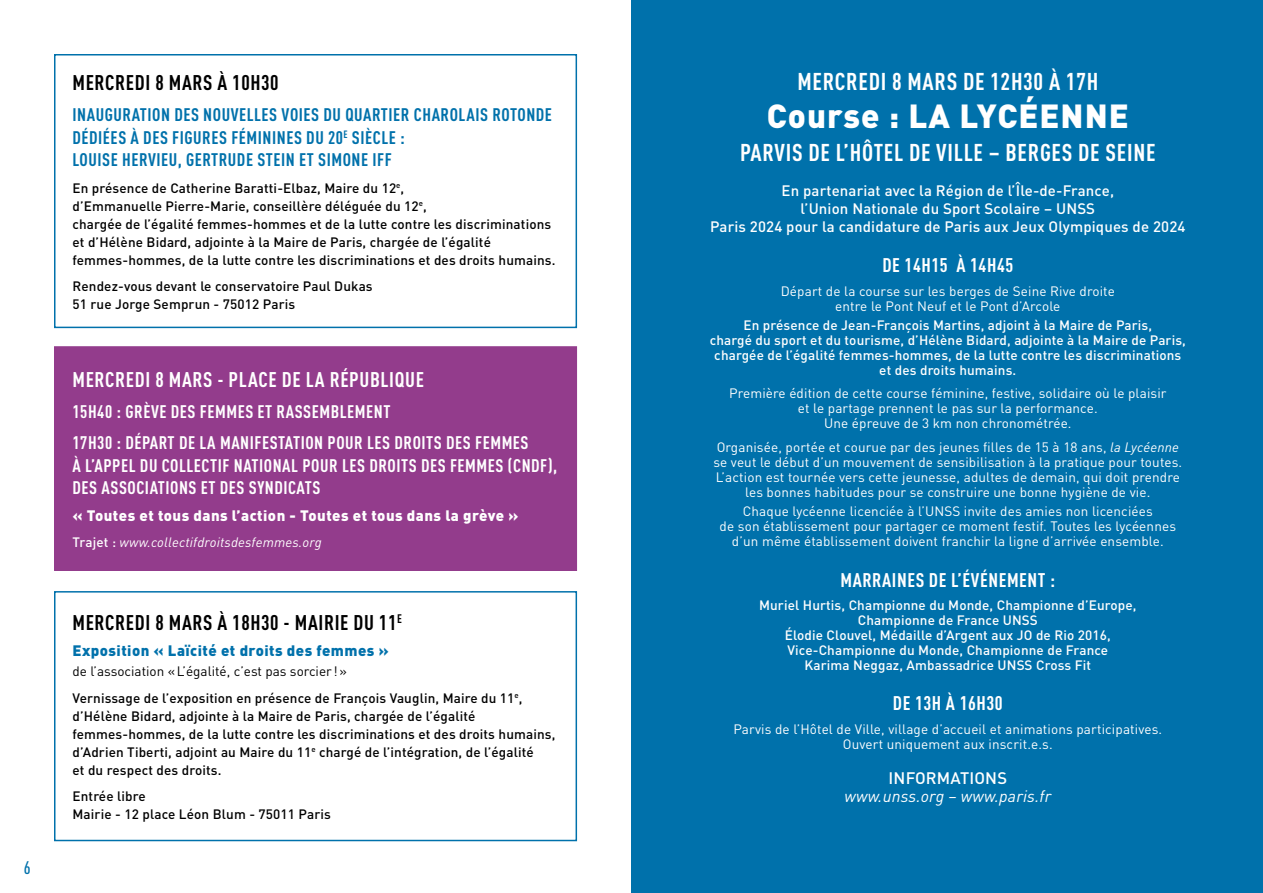
<style>
.page{position:relative;width:1263px;height:893px;background:#fff}
.page>*{position:absolute;margin:0;border:0;box-sizing:border-box;transform-origin:0 0}
.t1{font:900 33px "DIN";letter-spacing:.03em;color:#fff}
.t2{font:700 24px "DIN Cond";letter-spacing:.03em;color:#fff}
.t3{font:700 21px "DIN Cond";letter-spacing:.03em;color:#000}
.t4{font:700 21px "DIN Cond";letter-spacing:.03em;color:#fff}
.t5{font:700 19.5px "DIN Cond";letter-spacing:.03em;color:#fff}
.t6{font:700 18px/31px "DIN Cond";letter-spacing:.03em;color:#fff}
.t7{font:700 18px/22.5px "DIN Cond";letter-spacing:.03em;color:#0071ab}
.t8{font:500 18px "DIN Cond";color:#0071ab}
.t9{font:italic 16.5px "DIN";letter-spacing:.01em;color:#fff}
.t10{font:500 16.5px "DIN";color:#fff}
.t11{font:500 15px/18px "DIN";letter-spacing:.01em;color:#fff;text-align:center}
.t12{font:900 15px "DIN";letter-spacing:.03em;color:#fff}
.t13{font:900 15px "DIN";letter-spacing:.03em;color:#0071ab}
.t14{font:13.5px/15px "DIN";letter-spacing:.01em;color:#fff;text-align:center}
.t15{font:500 13.5px/18px "DIN";letter-spacing:.01em;color:#000}
.t16{font:500 13.5px/15px "DIN";letter-spacing:.01em;color:#fff;text-align:center}
.t17{font:italic 13.5px "DIN";letter-spacing:.01em;color:#fff}
.s1{font-weight:500;font-style:normal}
.s2{font-weight:400}
.s3{font-style:italic}
</style>
<div class="page">
<div style="left:54px;top:54px;width:523px;height:274px;border:2px solid #0071ab"></div>
<div style="left:55px;top:347px;width:521px;height:223px;background:#933c8c"></div>
<div style="left:54px;top:346px;width:523px;height:225px;border:2px solid #933c8c"></div>
<div style="left:54px;top:591px;width:523px;height:250px;border:2px solid #0071ab"></div>
<div style="left:631px;top:0;width:632px;height:893px;background:#0071ab"></div>
<h3 class="t8" style="left:24px;top:857px;width:8px">6</h3>
<h3 class="t3" style="left:73px;top:70px;width:208px">MERCREDI 8 MARS À 10H30</h3>
<h3 class="t7" style="left:73px;top:103px;width:429px">INAUGURATION DES NOUVELLES VOI ES DU QUARTI ER CHAROLAIS ROTO</h3>
<h3 class="t7" style="left:526px;top:103px;width:27px">NDE</h3>
<h3 class="t7" style="left:73px;top:125px;width:9px">DÉDIÉ</h3>
<h3 class="t7" style="left:73px;top:125px;width:334px;text-indent:38px">ES À DES FIGURES FÉMININES DU 20<sup>E</sup> SIÈCLE :<br>LOUISE HERVIEU, GERTRUDE STEIN ET SIMO</h3>
<h3 class="t7" style="left:352px;top:148px;width:42px">NE IFF</h3>
<p class="t15" style="left:73px;top:178px;width:484px">En présence de Catherine Baratti-Elbaz, Maire du 12<sup>e</sup>,<br>d’Emmanuelle Pierre-Marie, conseillère déléguée du 12<sup>e</sup>,<br>chargée de l’égalité femmes-hommes et de la lutte contre les discriminations et d’Hélène Bidard, adjointe à la Maire de Paris, chargée de l’égalité femmes-hommes, de la lutte contre les discriminations et des droits humains.</p>
<p class="t15" style="left:73px;top:277px;width:302px">Rendez-vous devant le conservatoire Paul Dukas<br>51 rue Jorge Semprun - 75012 Paris</p>
<h3 class="t4" style="left:73px;top:367px;width:353px">MERCREDI 8 MARS - PLACE DE LA RÉPUBLIQUE</h3>
<h3 class="t6" style="left:73px;top:396px;width:317px">15H40 : GRÈVE DES FEMMES ET RASSEMBLEMENT<br>17H30 : DÉPA</h3>
<h3 class="t6" style="left:159px;top:427px;width:128px">RT DE LA MANIFESTATIO</h3>
<h3 class="t6" style="left:314px;top:427px;width:216px">N POUR LES DROITS DES FEMMES</h3>
<h3 class="t6" style="left:73px;top:449px;width:170px">À L’APPEL DU COLLECTI F NATIO</h3>
<h3 class="t6" style="left:273px;top:449px;width:286px">NAL POUR LES DROITS DES FEMM ES (CN DF),</h3>
<h3 class="t6" style="left:73px;top:472px;width:80px">DES ASSOCIATIO</h3>
<h3 class="t6" style="left:179px;top:472px;width:143px">NS ET DES SYNDICATS</h3>
<p class="t12" style="left:73px;top:505px;width:448px">« Toutes et tous dans l’action - Toutes et tous dans la grève »</p>
<p class="t17" style="left:73px;top:534px;width:251px"><span class="s1">Trajet :</span> www.collectifdroitsdesfemmes.org</p>
<h3 class="t3" style="left:73px;top:610px;width:331px">MERCREDI 8 MARS À 18H30 - MAIRIE DU 11<sup>E</sup></h3>
<p class="t13" style="left:73px;top:641px;width:318px">Exposition « Laïcité et droits des femmes »</p>
<p class="t15" style="left:73px;top:658px;width:452px;line-height:26.5px"><span class="s2">de l’association «L’égalité, c’est pas sorcier !»<br></span>Vernissage de l’exposition en présence de François Vauglin, Maire du 11<sup>e</sup>,</p>
<p class="t15" style="left:73px;top:706px;width:484px">d’Hélène Bidard, adjointe à la Maire de Paris, chargée de l’égalité femmes-hommes, de la lutte contre les discriminations et des droits humains, d’Adrien Tiberti, adjoint au Maire du 11<sup>e</sup> chargé de l’intégration, de l’égalité<br>et du respect des droits.</p>
<p class="t15" style="left:73px;top:787px;width:260px">Entrée libre<br>Mairie - 12 place Léon Blum - 75011 Paris</p>
<h2 class="t2" style="left:797px;top:67px;width:302px">MERCREDI 8 MARS DE 12H30 À 17H</h2>
<h1 class="t1" style="left:767px;top:94px;width:359px">Course : LA LYCÉENNE</h1>
<h2 class="t2" style="left:740px;top:137px;width:417px">PARVIS DE L’HÔTEL DE VILLE – BERGES DE SEINE</h2>
<p class="t11" style="left:710px;top:181px;width:477px">En partenariat avec la Région de l’Île-de-France,<br>l’Union Nationale du Sport Scolaire – UNSS<br>Paris 2024 pour la candidature de Paris aux Jeux Olympiques de 2024</p>
<h3 class="t5" style="left:882px;top:253px;width:132px">DE 14H15 À 14H45</h3>
<p class="t14" style="left:781px;top:283px;width:336px">Départ de la course sur les berges de Seine Rive droite entre le Pont Neuf et le Pont d’Arcole</p>
<p class="t16" style="left:710px;top:317px;width:478px">En présence de Jean-François Martins, adjoint à la Maire de Paris,<br>chargé du sport et du tourisme, d’Hélène Bidard, adjointe à la Maire de Paris, chargée de l’égalité femmes-hommes, de la lutte contre les discriminations et des droits humains.</p>
<p class="t14" style="left:729px;top:386px;width:439px">Première édition de cette course féminine, festive, solidaire où le plaisir et le partage prennent le pas sur la performance.<br>Une épreuve de 3 km non chronométrée.</p>
<p class="t14" style="left:713px;top:439px;width:470px">Organisée, portée et courue par des jeunes filles de 15 à 18 ans, <span class="s3">la Lycéenne </span>se veut le début d’un mouvement de sensibilisation à la pratique pour toutes.<br>L’action est tournée vers cette jeunesse, adultes de demain, qui doit prendre les bonnes habitudes pour se construire une bonne hygiène de vie.</p>
<p class="t14" style="left:720px;top:503px;width:458px">Chaque lycéenne licenciée à l’UNSS invite des amies non licenciées<br>de son établissement pour partager ce moment festif. Toutes les lycéennes d’un même établissement doivent franchir la ligne d’arrivée ensemble.</p>
<h3 class="t5" style="left:840px;top:568px;width:216px">MARRAINES DE L’ÉVÉNEMENT :</h3>
<p class="t16" style="left:759px;top:597px;width:379px">Muriel Hurtis, Championne du Monde, Championne d’Europe, Championne de France UNSS<br>Élodie Clouvel, Médaille d’Argent aux JO de Rio 2016, Vice-Championne du Monde, Championne de France<br>Karima Neggaz, Ambassadrice UNSS Cross Fit</p>
<h3 class="t5" style="left:893px;top:692px;width:111px">DE 13H À 16H30</h3>
<p class="t14" style="left:733px;top:721px;width:430px">Parvis de l’Hôtel de Ville, village d’accueil et animations participatives.<br>Ouvert uniquement aux inscrit.e.s.</p>
<p class="t10" style="left:888px;top:767px;width:17px">Informations</p>
<p class="t9" style="left:844px;top:786px;width:208px">www.unss.org – www.paris.fr</p>
</div>
